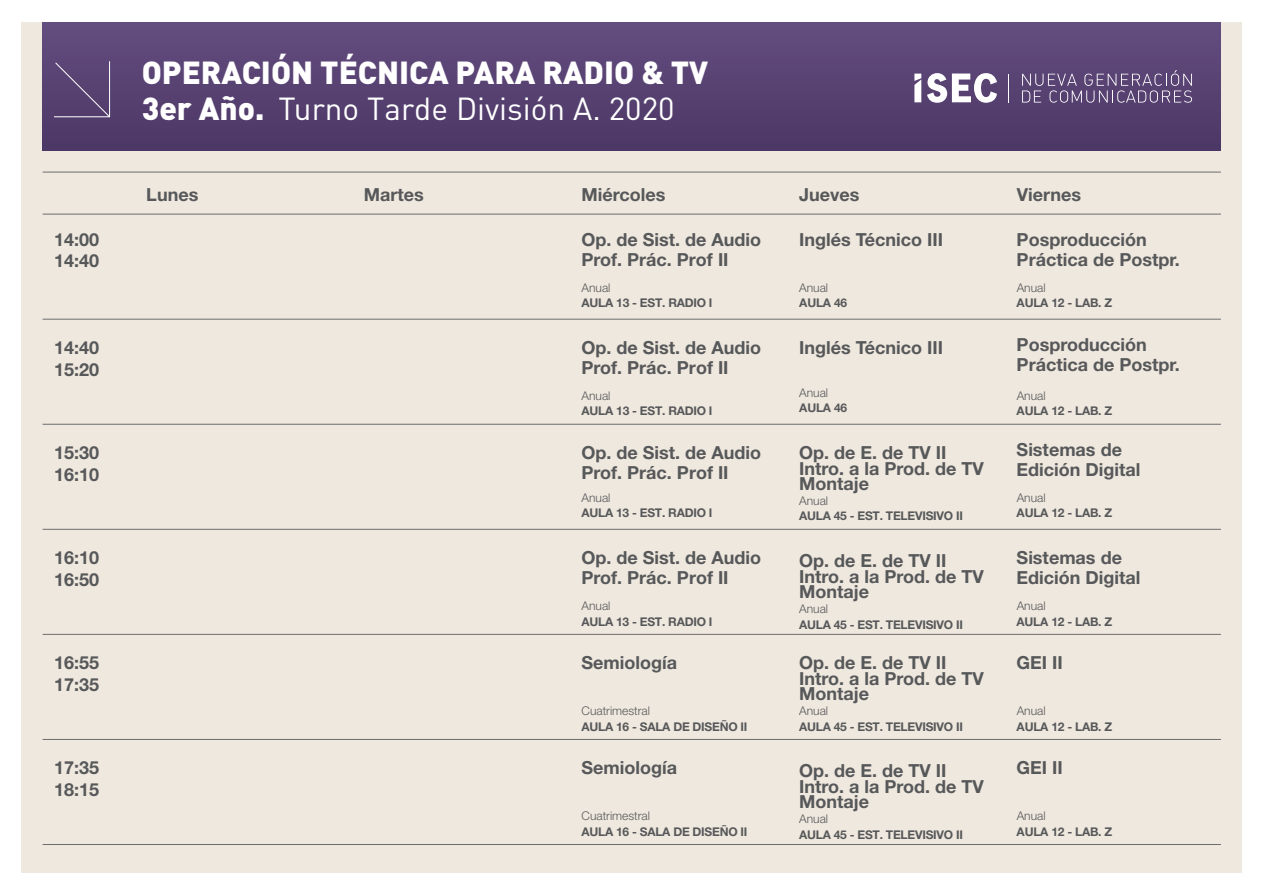
<style>
.page{position:relative;width:1265px;height:895px;background:#fff}
.page>*{position:absolute;margin:0;border:0;box-sizing:border-box;transform-origin:0 0}
.t1{font:900 31.5px/36px "DIN Pro";color:#fff}
.t2{font:700 18px/20.1px "Helvetica Neue LT Std";color:#57585a}
.t3{font:700 12px "Helvetica Neue LT Std";letter-spacing:-.02em;color:#57585a}
.t4{font:300 12px "Helvetica Neue LT Std";color:#57585a}
.s1{font-weight:400}
</style>
<div class="page">
<div style="left:21px;top:22px;width:1221px;height:850px;background:#efe8de"></div>
<div style="left:43px;top:22px;width:1177px;height:129px;background:#584272"></div>
<svg style="left:1022px;top:70px;width:169px;height:33px"></svg>
<svg style="left:927px;top:73px;width:70px;height:30px"></svg>
<svg style="left:914px;top:74px;width:7px;height:28px"></svg>
<hr style="left:43px;top:172px;width:1177px;height:1px;background:#6c6d70">
<hr style="left:43px;top:214px;width:1177px;height:1px;background:#6c6d70">
<hr style="left:43px;top:319px;width:1177px;height:1px;background:#6c6d70">
<hr style="left:43px;top:424px;width:1177px;height:1px;background:#6c6d70">
<hr style="left:43px;top:529px;width:1177px;height:1px;background:#6c6d70">
<hr style="left:43px;top:634px;width:1177px;height:1px;background:#6c6d70">
<hr style="left:43px;top:739px;width:1177px;height:1px;background:#6c6d70">
<hr style="left:43px;top:844px;width:1177px;height:1px;background:#6c6d70">
<svg style="left:54px;top:61px;width:57px;height:57px"></svg>
<p class="t2" style="left:54px;top:228px;width:47px;line-height:21.6px">14:00<br>14:40</p>
<p class="t2" style="left:54px;top:336px;width:47px;line-height:21.6px">14:40<br>15:20</p>
<p class="t2" style="left:54px;top:441px;width:47px;line-height:21.6px">15:30<br>16:10</p>
<p class="t2" style="left:54px;top:546px;width:47px;line-height:21.6px">16:10<br>16:50</p>
<p class="t2" style="left:54px;top:651px;width:47px;line-height:21.6px">16:55<br>17:35</p>
<p class="t2" style="left:54px;top:756px;width:47px;line-height:21.6px">17:35<br>18:15</p>
<h1 class="t1" style="left:142px;top:53px;width:568px">OPERACIÓN TÉCNICA PARA RADIO &amp; TV<br>3er Año. <span class="s1">Turno Tarde División A. 2020</span></h1>
<p class="t2" style="left:146px;top:184px;width:54px">Lunes</p>
<p class="t2" style="left:364px;top:184px;width:61px">Martes</p>
<p class="t2" style="left:581px;top:184px;width:85px">Miércoles</p>
<p class="t2" style="left:799px;top:184px;width:62px">Jueves</p>
<p class="t2" style="left:1016px;top:184px;width:66px">Viernes</p>
<p class="t2" style="left:581px;top:229px;width:181px">Op. de Sist. de Audio<br>Prof. Prác. Prof II</p>
<p class="t4" style="left:581px;top:280px;width:30px">Anual</p>
<p class="t3" style="left:581px;top:295px;width:132px">AULA 13 - EST. RADIO I</p>
<p class="t2" style="left:799px;top:229px;width:145px">Inglés Técnico III</p>
<p class="t4" style="left:799px;top:280px;width:30px">Anual</p>
<p class="t3" style="left:799px;top:295px;width:49px">AULA 46</p>
<p class="t2" style="left:799px;top:337px;width:145px">Inglés Técnico III</p>
<p class="t4" style="left:799px;top:385px;width:30px">Anual</p>
<p class="t3" style="left:799px;top:400px;width:49px">AULA 46</p>
<p class="t2" style="left:1016px;top:229px;width:165px">Posproducción<br>Práctica de Postpr.</p>
<p class="t4" style="left:1016px;top:280px;width:30px">Anual</p>
<p class="t3" style="left:1016px;top:295px;width:97px">AULA 12 - LAB. Z</p>
<p class="t2" style="left:1016px;top:334px;width:165px">Posproducción<br>Práctica de Postpr.</p>
<p class="t4" style="left:1016px;top:388px;width:30px">Anual</p>
<p class="t3" style="left:1016px;top:403px;width:97px">AULA 12 - LAB. Z</p>
<p class="t2" style="left:1016px;top:439px;width:125px">Sistemas de<br>Edición Digital</p>
<p class="t4" style="left:1016px;top:490px;width:30px">Anual</p>
<p class="t3" style="left:1016px;top:505px;width:97px">AULA 12 - LAB. Z</p>
<p class="t2" style="left:1016px;top:547px;width:125px">Sistemas de<br>Edición Digital</p>
<p class="t4" style="left:1016px;top:598px;width:30px">Anual</p>
<p class="t3" style="left:1016px;top:613px;width:97px">AULA 12 - LAB. Z</p>
<p class="t2" style="left:581px;top:337px;width:181px">Op. de Sist. de Audio<br>Prof. Prác. Prof II</p>
<p class="t4" style="left:581px;top:388px;width:30px">Anual</p>
<p class="t3" style="left:581px;top:403px;width:132px">AULA 13 - EST. RADIO I</p>
<p class="t2" style="left:581px;top:442px;width:181px">Op. de Sist. de Audio<br>Prof. Prác. Prof II</p>
<p class="t4" style="left:581px;top:490px;width:30px">Anual</p>
<p class="t3" style="left:581px;top:505px;width:132px">AULA 13 - EST. RADIO I</p>
<p class="t2" style="left:581px;top:547px;width:181px">Op. de Sist. de Audio<br>Prof. Prác. Prof II</p>
<p class="t4" style="left:581px;top:598px;width:30px">Anual</p>
<p class="t3" style="left:581px;top:613px;width:132px">AULA 13 - EST. RADIO I</p>
<p class="t2" style="left:581px;top:652px;width:97px">Semiología</p>
<p class="t4" style="left:581px;top:703px;width:70px">Cuatrimestral</p>
<p class="t3" style="left:581px;top:718px;width:167px">AULA 16 - SALA DE DISEÑO II</p>
<p class="t2" style="left:581px;top:757px;width:97px">Semiología</p>
<p class="t4" style="left:581px;top:808px;width:70px">Cuatrimestral</p>
<p class="t3" style="left:581px;top:823px;width:167px">AULA 16 - SALA DE DISEÑO II</p>
<p class="t2" style="left:799px;top:444px;width:186px;line-height:15.6px">Op. de E. de TV II<br>Intro. a la Prod. de TV<br>Montaje</p>
<p class="t4" style="left:799px;top:493px;width:30px">Anual</p>
<p class="t3" style="left:799px;top:508px;width:165px">AULA 45 - EST. TELEVISIVO II</p>
<p class="t2" style="left:799px;top:552px;width:186px;line-height:15.6px">Op. de E. de TV II<br>Intro. a la Prod. de TV<br>Montaje</p>
<p class="t4" style="left:799px;top:601px;width:30px">Anual</p>
<p class="t3" style="left:799px;top:616px;width:165px">AULA 45 - EST. TELEVISIVO II</p>
<p class="t2" style="left:799px;top:654px;width:186px;line-height:15.6px">Op. de E. de TV II<br>Intro. a la Prod. de TV<br>Montaje</p>
<p class="t4" style="left:799px;top:703px;width:30px">Anual</p>
<p class="t3" style="left:799px;top:718px;width:165px">AULA 45 - EST. TELEVISIVO II</p>
<p class="t2" style="left:799px;top:762px;width:186px;line-height:15.6px">Op. de E. de TV II<br>Intro. a la Prod. de TV<br>Montaje</p>
<p class="t4" style="left:799px;top:811px;width:30px">Anual</p>
<p class="t3" style="left:799px;top:826px;width:165px">AULA 45 - EST. TELEVISIVO II</p>
<p class="t2" style="left:1016px;top:652px;width:48px">GEI II</p>
<p class="t4" style="left:1016px;top:703px;width:30px">Anual</p>
<p class="t3" style="left:1016px;top:718px;width:97px">AULA 12 - LAB. Z</p>
<p class="t2" style="left:1016px;top:757px;width:48px">GEI II</p>
<p class="t4" style="left:1016px;top:808px;width:30px">Anual</p>
<p class="t3" style="left:1016px;top:823px;width:97px">AULA 12 - LAB. Z</p>
</div>
